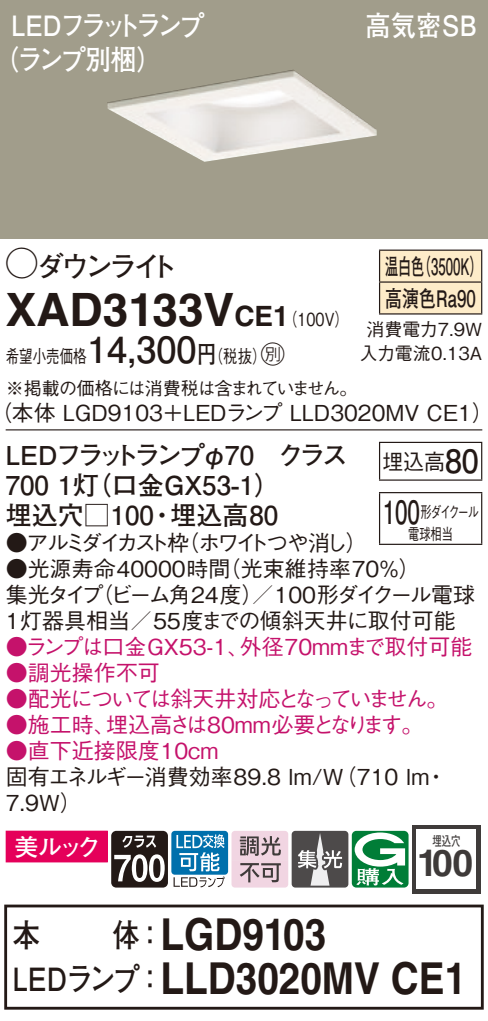
<style>
.page{position:relative;width:488px;height:1021px;background:#fff}
.page>*{position:absolute;margin:0;border:0;box-sizing:border-box;transform-origin:0 0}
.t1{font:700 46px "Helvetica LT Std";color:#231916}
.t2{font:700 44px/44px "Helvetica LT Std";color:#231916;scale:.88 1}
.t3{font:700 37.2px "Helvetica LT Std";color:#3e3a39}
.t4{font:700 32px "Futo Go B101 Pro";color:#231916;scale:.85 1}
.t5{font:700 28px/34px "Futo Go B101 Pro";letter-spacing:-.12em;color:#fff;scale:.9 1}
.t6{font:700 28px "Futo Go B101 Pro";letter-spacing:-.15em;color:#231916}
.t7{font:700 28px "Futo Go B101 Pro";letter-spacing:-.06em;color:#fff;scale:.9 1}
.t8{font:700 26px/30px "Futo Go B101 Pro";color:#231916}
.t9{font:24px "Futo Go B101 Pro Bold 90 pv RKSJ H";color:#fff}
.t10{font:700 22.8px/32px "Futo Go B101 Pro";color:#231916;scale:.58 1}
.t11{font:500 22px/26px "Gothic BBB Pro";color:#231916}
.t12{font:500 22px "Gothic BBB Pro";color:#c5126b}
.t13{font:500 22px "Gothic BBB Pro";letter-spacing:-.11em;color:#c5126b}
.t14{font:500 22px "Gothic BBB Pro";letter-spacing:-.165em;color:#231916}
.t15{font:500 22px "Gothic BBB Pro";color:#231916;scale:.95 1}
.t16{font:500 18px/31.6px "Gothic BBB Pro";letter-spacing:-.035em;color:#231916;scale:.75 1}
.t17{font:500 18px/24px "Gothic BBB Pro";color:#231916;text-align:center}
.t18{font:500 16px/22px "Gothic BBB Pro";letter-spacing:-.11em;color:#231916;text-align:center;scale:.7 1}
.t19{font:13.6px "Futo Go B101 Pro Bold 90 pv RKSJ H";color:#3f3b3a;scale:.7 1}
.s1{font-family:"Ford Classification 1";font-weight:400;font-size:32px}
.s2{font-size:28px}
.s3{font-family:"Gothic BBB Pro";font-weight:500;font-size:18px}
.s4{font-family:"Futo Go B101 Pro";font-weight:700;font-size:36px}
.s5{font-family:"Futo Go B101 Pro";font-weight:700;font-size:24px}
.s6{font-family:"Ford Classification 1";font-weight:400;font-size:24px}
.s7{font-family:"Futo Go B101 Pro";font-weight:700;font-size:32px}
.s8{font-family:"Futo Go B101 Pro";font-size:32px}
</style>
<div class="page">
<div style="left:0;top:0;width:488px;height:238px;background:#a19d8b"></div>
<img style="left:107px;top:70px;width:269px;height:92px">
<div style="left:380px;top:251px;width:101px;height:62px;background:#feecc9"></div>
<hr style="left:379px;top:249px;width:103px;height:2px;background:#231916">
<hr style="left:379px;top:251px;width:1px;height:30px;background:#231916">
<hr style="left:481px;top:251px;width:1px;height:30px;background:#231916">
<hr style="left:379px;top:281px;width:103px;height:2px;background:#231916">
<hr style="left:379px;top:283px;width:1px;height:30px;background:#231916">
<hr style="left:481px;top:283px;width:1px;height:30px;background:#231916">
<hr style="left:379px;top:313px;width:103px;height:1px;background:#231916">
<hr style="left:6px;top:429px;width:476px;height:1px;background:#231916">
<hr style="left:379px;top:443px;width:1px;height:36px;background:#231916">
<hr style="left:379px;top:442px;width:103px;height:1px;background:#231916">
<hr style="left:481px;top:443px;width:1px;height:36px;background:#231916">
<hr style="left:379px;top:479px;width:103px;height:2px;background:#231916">
<hr style="left:379px;top:493px;width:1px;height:50px;background:#231916">
<hr style="left:379px;top:492px;width:103px;height:1px;background:#231916">
<hr style="left:481px;top:493px;width:1px;height:50px;background:#231916">
<hr style="left:379px;top:543px;width:103px;height:2px;background:#231916">
<div style="left:171px;top:830px;width:57px;height:44px;background:#0070ac;border-radius:3px"></div>
<svg style="left:6px;top:830px;width:218px;height:57px"></svg>
<svg style="left:231px;top:830px;width:177px;height:57px"></svg>
<div style="left:412px;top:825px;width:68px;height:68px;background:#3f3b3a"></div>
<div style="left:416px;top:829px;width:59px;height:60px;background:#fff"></div>
<div style="left:4px;top:904px;width:479px;height:105px;border:3px solid #231916"></div>
<p class="t5" style="left:-7px;top:5px;width:236px;text-indent:18px">LEDフラットランプ（ランプ別梱）</p>
<p class="t7" style="left:365px;top:3px;width:125px">高気密SB</p>
<p class="t6" style="left:6px;top:244px;width:174px"><span class="s1">A</span>ダウンライト</p>
<h1 class="t1" style="left:6px;top:281px;width:345px">XAD3133V<span class="s2">CE1</span><span class="s3">（100V）</span></h1>
<p class="t16" style="left:6px;top:338px;width:470px">希望小売価格<span class="s4">14,300</span><span class="s5">円</span>（税抜）<span class="s6">C<br></span>※掲載の価格には消費税は含まれていません。</p>
<p class="t11" style="left:-10px;top:397px;width:505px">（本体 LGD9103＋LEDランプ LLD3020MV CE1）</p>
<p class="t10" style="left:385px;top:247px;width:170px">温白色（3500K）高演色Ra90</p>
<p class="t17" style="left:359px;top:315px;width:124px">消費電力7.9W入力電流0.13A</p>
<p class="t8" style="left:6px;top:436px;width:343px">LEDフラットランプφ70　クラス<br>700 1灯（口金GX53-1）<br>埋込穴□100・埋込高80</p>
<p class="t14" style="left:6px;top:525px;width:363px">●アルミダイカスト枠（ホワイトつや消し）</p>
<p class="t11" style="left:6px;top:553px;width:471px">●光源寿命40000時間（光束維持率70％）<br>集光タイプ（ビーム角24度）／100形ダイクール電球<br>1灯器具相当／55度までの傾斜天井に取付可能</p>
<p class="t12" style="left:6px;top:629px;width:468px">●ランプは口金GX53-1、外径70mmまで取付可能</p>
<p class="t12" style="left:6px;top:655px;width:156px">●調光操作不可</p>
<p class="t13" style="left:6px;top:681px;width:444px">●配光については斜天井対応となっていません。</p>
<p class="t12" style="left:6px;top:707px;width:419px">●施工時、埋込高さは80mm必要となります。</p>
<p class="t12" style="left:6px;top:733px;width:214px">●直下近接限度10cm</p>
<p class="t11" style="left:6px;top:761px;width:443px">固有エネルギー消費効率89.8 lm/W（710 lm・<br>7.9W）</p>
<p class="t15" style="left:382px;top:443px;width:103px">埋込高<span class="s7">80</span></p>
<p class="t18" style="left:382px;top:498px;width:139px"><span class="s7">100</span>形ダイクール電球相当</p>
<p class="t9" style="left:14px;top:827px;width:88px">美ルック</p>
<p class="t19" style="left:432px;top:829px;width:42px">埋込穴</p>
<h3 class="t3" style="left:417px;top:840px;width:58px">100</h3>
<h2 class="t2" style="left:13px;top:911px;width:516px;text-indent:100px"><span class="s8">体：</span>LGD9103<br><span class="s8">LEDランプ：</span>LLD3020MV CE1</h2>
<h3 class="t4" style="left:13px;top:909px;width:34px">本</h3>
</div>
